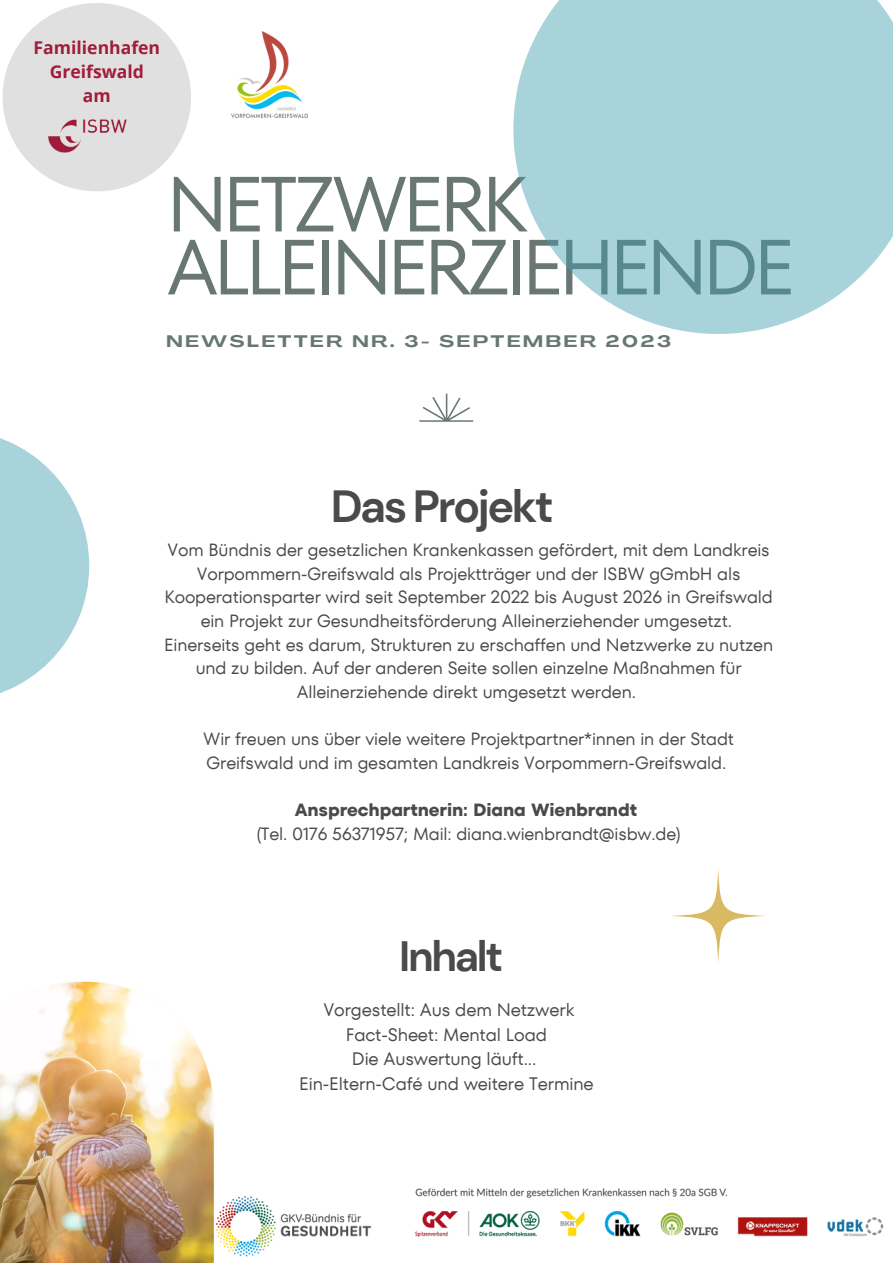
<style>
.page{position:relative;width:893px;height:1264px;background:#fff}
.page>*{position:absolute;margin:0;border:0;box-sizing:border-box;transform-origin:0 0}
.t1{font:78px "TT Fors";letter-spacing:-.07em;color:#687674}
.t2{font:700 45px "DM Sans";letter-spacing:-.055em;color:#4a4b49}
.t3{font:700 42.3px "DM Sans";letter-spacing:-.055em;color:#4a4b49}
.t4{font:18px "TT Fors";letter-spacing:-.01em;color:#4a4b49}
.t5{font:17.55px/23.5px "TT Fors";letter-spacing:-.01em;color:#4a4b49;text-align:center}
.t6{font:700 17.55px "TT Fors";letter-spacing:-.01em;color:#4a4b49}
.t7{font:700 17.55px "Open Sans";color:#a11c3b}
.t8{font:700 16.5px "Agrandir Grand";letter-spacing:.17em;color:#687674}
</style>
<div class="page">
<svg style="left:0;top:438px;width:89px;height:255px"></svg>
<svg style="left:419px;top:393px;width:54px;height:29px"></svg>
<svg style="left:670px;top:868px;width:96px;height:95px"></svg>
<svg style="left:513px;top:0;width:379px;height:334px;background:#b3d8de"></svg>
<div style="left:3px;top:3px;width:188px;height:188px;background:#e0e0e0;border-radius:50%"></div>
<img style="left:48px;top:119px;width:79px;height:34px">
<img style="left:231px;top:32px;width:76px;height:85px">
<img style="left:216px;top:1188px;width:668px;height:69px">
<img style="left:0;top:981px;width:214px;height:281px">
<p class="t7" style="left:34px;top:35px;width:128px">Familienhafen</p>
<p class="t7" style="left:50px;top:59px;width:96px">Greifswald</p>
<p class="t7" style="left:83px;top:83px;width:29px">am</p>
<p class="t1" style="left:166px;top:149px;width:363px">NETZWERK</p>
<p class="t1" style="left:166px;top:212px;width:630px">ALLEINERZIEHENDE</p>
<p class="t8" style="left:166px;top:334px;width:506px">NEWSLETTER NR. 3- SEPTEMBER 2023</p>
<p class="t2" style="left:331px;top:478px;width:224px">Das Projekt</p>
<p class="t5" style="left:164px;top:538px;width:610px">Vom Bündnis der gesetzlichen Krankenkassen gefördert, mit dem Landkreis Vorpommern-Greifswald als Projektträger und der ISBW gGmbH als Kooperationsparter wird seit September 2022 bis August 2026 in Greifswald ein Projekt zur Gesundheitsförderung Alleinerziehender umgesetzt.</p>
<p class="t5" style="left:164px;top:632px;width:610px">Einerseits geht es darum, Strukturen zu erschaffen und Netzwerke zu nutzen und zu bilden. Auf der anderen Seite sollen einzelne Maßnahmen für<br>Alleinerziehende direkt umgesetzt werden.</p>
<p class="t5" style="left:203px;top:727px;width:532px;text-align:left">Wir freuen uns über viele weitere Projektpartner*innen in der Stadt<br>Greifswald und im gesamten Landkreis Vorpommern-Greifswald.</p>
<p class="t6" style="left:295px;top:797px;width:344px">Ansprechpartnerin: Diana Wienbrandt</p>
<p class="t5" style="left:256px;top:821px;width:426px">(Tel. 0176 56371957; Mail: diana.wienbrandt@isbw.de)</p>
<p class="t3" style="left:399px;top:929px;width:105px">Inhalt</p>
<p class="t4" style="left:323px;top:997px;width:253px">Vorgestellt: Aus dem Netzwerk</p>
<p class="t4" style="left:346px;top:1021px;width:202px">Fact-Sheet: Mental Load</p>
<p class="t4" style="left:352px;top:1046px;width:186px">Die Auswertung läuft...</p>
<p class="t4" style="left:299px;top:1071px;width:296px">Ein-Eltern-Café und weitere Termine</p>
</div>
